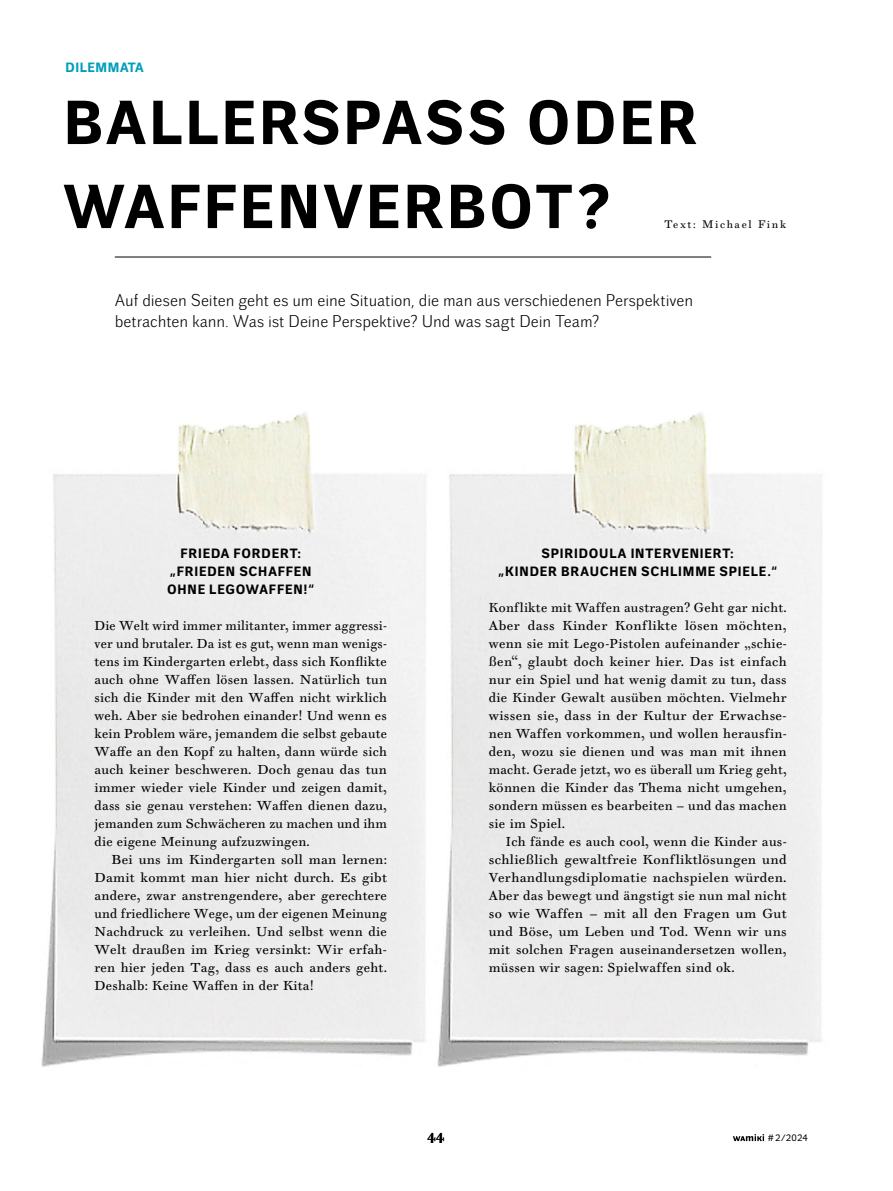
<style>
.page{position:relative;width:893px;height:1191px;background:#fff}
.page>*{position:absolute;margin:0;border:0;box-sizing:border-box;transform-origin:0 0}
.Titel{font:700 60px/84px "Walbaum Grotesk Text";letter-spacing:.055em;color:#000}
.Untertitel{font:16.5px/21px "Walbaum Grotesk";letter-spacing:-.005em;color:#000}
.Page{font:700 13.5px "Walbaum 10 Pro";color:#000}
.Fließtext___2sp_Einz{font:13.05px/18px "Walbaum 10 Pro";letter-spacing:.02em;color:#000;text-align:justify}
.Fließtext___2sp{font:13.05px/18px "Walbaum 10 Pro";letter-spacing:.02em;color:#000;text-align:justify;scale:.96 1}
.Fließtext___2sp-2{font:13.05px/18px "Walbaum 10 Pro";letter-spacing:.02em;color:#000;text-align:justify}
.Zwischenüberschrift{font:700 13.05px/18px "Walbaum Grotesk Text";letter-spacing:.065em;color:#000;text-align:center}
.Kategorie{font:700 13.05px "Walbaum Grotesk Text";letter-spacing:.045em;color:#009eba}
.Credit{font:10.5px "Walbaum 10 Pro";letter-spacing:.16em;color:#000}
.wamiki_Heftnummer{font:9px "Walbaum Grotesk Text";color:#000}
.s1{font-size:12.45px}
</style>
<div class="page">
<img style="left:41px;top:544px;width:385px;height:523px">
<img style="left:53px;top:412px;width:373px;height:132px">
<img style="left:437px;top:544px;width:385px;height:523px">
<img style="left:449px;top:412px;width:373px;height:132px">
<hr style="left:115px;top:257px;width:596px;height:1px;background:#000">
<svg style="left:733px;top:1134px;width:31px;height:7px"></svg>
<p class="Kategorie" style="left:65px;top:60px;width:80px">DILEMMATA</p>
<p class="Titel" style="left:64px;top:83px;width:635px">BALLERSPASS ODER<br>WAFFENVERBOT?</p>
<p class="Credit" style="left:664px;top:217px;width:123px">Text: Michael Fink</p>
<p class="Untertitel" style="left:115px;top:291px;width:580px">Auf diesen Seiten geht es um eine Situation, die man aus verschiedenen Perspektiven betrachten kann. Was ist Deine Perspektive? Und was sagt Dein Team?</p>
<p class="Zwischenüberschrift" style="left:167px;top:545px;width:149px">FRIEDA FORDERT: „FRIEDEN SCHAFFEN<br>OHNE LEGOWAFFEN!“</p>
<p class="Fließtext___2sp" style="left:94px;top:617px;width:306px"><span class="s1">D</span>ie <span class="s1">W</span>elt wird immer militanter, immer aggressi&shy;ver und brutaler. <span class="s1">D</span>a ist es gut, wenn man wenigs&shy;tens im <span class="s1">K</span>indergarten erlebt, dass sich <span class="s1">K</span>onflikte auch ohne <span class="s1">W</span>affen lösen lassen. <span class="s1">N</span>atürlich tun sich die <span class="s1">K</span>inder mit den <span class="s1">W</span>affen nicht wirklich weh. <span class="s1">A</span>ber sie bedrohen einander! <span class="s1">U</span>nd wenn es kein <span class="s1">P</span>roblem wäre, jemandem die selbst gebaute <span class="s1">W</span>affe an den <span class="s1">K</span>opf zu halten, dann würde sich auch keiner beschweren. <span class="s1">D</span>och genau das tun immer wieder viele <span class="s1">K</span>inder und zeigen damit, dass sie genau verstehen: <span class="s1">W</span>affen dienen dazu, jemanden zum <span class="s1">S</span>chwächeren zu machen und ihm die eigene <span class="s1">M</span>einung aufzuzwingen.</p>
<p class="Fließtext___2sp_Einz" style="left:94px;top:851px;width:294px;text-indent:17px"><span class="s1">B</span>ei uns im <span class="s1">K</span>indergarten soll man lernen:<br><span class="s1">D</span>amit kommt man hier nicht durch. <span class="s1">E</span>s gibt andere, zwar anstrengendere, aber gerechtere und friedlichere <span class="s1">W</span>ege, um der eigenen <span class="s1">M</span>einung <span class="s1">N</span>achdruck zu verleihen. <span class="s1">U</span>nd selbst wenn die <span class="s1">W</span>elt draußen im <span class="s1">K</span>rieg versinkt: <span class="s1">W</span>ir erfah&shy;ren hier jeden <span class="s1">T</span>ag, dass es auch anders geht.<br><span class="s1">D</span>eshalb: <span class="s1">K</span>eine <span class="s1">W</span>affen in der <span class="s1">K</span>ita!</p>
<p class="Zwischenüberschrift" style="left:498px;top:545px;width:280px">SPIRIDOULA INTERVENIERT:<br>„KINDER BRAUCHEN SCHLIMME SPIELE.“</p>
<p class="Fließtext___2sp-2" style="left:489px;top:599px;width:300px"><span class="s1">K</span>onflikte mit <span class="s1">W</span>affen austragen? <span class="s1">G</span>eht gar nicht.<br><span class="s1">A</span>ber dass <span class="s1">K</span>inder <span class="s1">K</span>onflikte lösen möchten, wenn sie mit <span class="s1">L</span>ego-<span class="s1">P</span>istolen aufeinander „schie&shy;ßen“, glaubt doch keiner hier. <span class="s1">D</span>as ist einfach nur ein <span class="s1">S</span>piel und hat wenig damit zu tun, dass die <span class="s1">K</span>inder <span class="s1">G</span>ewalt ausüben möchten. <span class="s1">V</span>ielmehr wissen sie, dass in der <span class="s1">K</span>ultur der <span class="s1">E</span>rwachse&shy;nen <span class="s1">W</span>affen vorkommen, und wollen herausfin&shy;den, wozu sie dienen und was man mit ihnen macht. <span class="s1">G</span>erade jetzt, wo es überall um <span class="s1">K</span>rieg geht, können die <span class="s1">K</span>inder das <span class="s1">T</span>hema nicht umgehen, sondern müssen es bearbeiten – und das machen sie im <span class="s1">S</span>piel.</p>
<p class="Fließtext___2sp_Einz" style="left:489px;top:833px;width:299px;text-indent:17px"><span class="s1">I</span>ch fände es auch cool, wenn die <span class="s1">K</span>inder aus&shy;schließlich gewaltfreie <span class="s1">K</span>onfliktlösungen und <span class="s1">V</span>erhandlungsdiplomatie nachspielen würden.<br><span class="s1">A</span>ber das bewegt und ängstigt sie nun mal nicht so wie <span class="s1">W</span>affen – mit all den <span class="s1">F</span>ragen um <span class="s1">G</span>ut und <span class="s1">B</span>öse, um <span class="s1">L</span>eben und <span class="s1">T</span>od. <span class="s1">W</span>enn wir uns mit solchen <span class="s1">F</span>ragen auseinandersetzen wollen, müssen wir sagen: <span class="s1">S</span>pielwaffen sind ok.</p>
<p class="Page" style="left:427px;top:1129px;width:19px">44</p>
<p class="wamiki_Heftnummer" style="left:768px;top:1132px;width:41px"># 2/2024</p>
</div>
